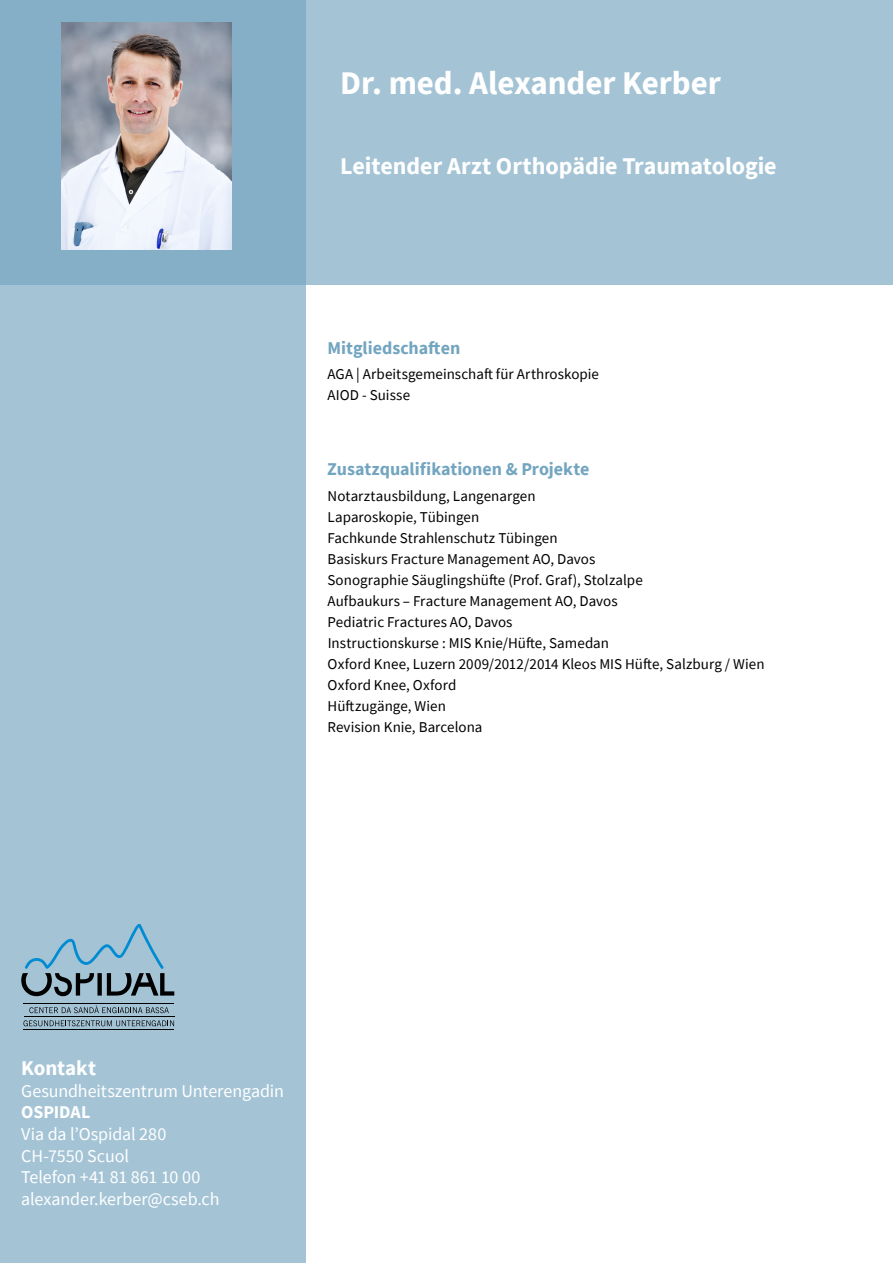
<style>
.page{position:relative;width:893px;height:1263px;background:#fff}
.page>*{position:absolute;margin:0;border:0;box-sizing:border-box;transform-origin:0 0}
.t1{font:700 33px "Source Sans Pro";letter-spacing:-.005em;color:#fff}
.t2{font:700 24px "Source Sans Pro";color:#fff}
.t3{font:700 21px "Source Sans Pro";letter-spacing:-.005em;color:#fff}
.t4{font:18px/21.6px "Source Sans Pro";letter-spacing:-.005em;color:#fff}
.t5{font:700 18px "Source Sans Pro";color:#73a5c0}
.t6{font:700 18px "Source Sans Pro";letter-spacing:-.005em;color:#fff}
.t7{font:15px/21px "Source Sans Pro";color:#000}
</style>
<div class="page">
<div style="left:0;top:0;width:893px;height:285px;background:#a4c4d6"></div>
<svg style="left:0;top:0;width:306px;height:1263px;fill:#a4c4d6"></svg>
<svg style="left:21px;top:924px;width:153px;height:72px"></svg>
<svg style="left:29px;top:1005px;width:140px;height:8px"></svg>
<svg style="left:23px;top:1020px;width:151px;height:6px"></svg>
<hr style="left:24px;top:1003px;width:150px;height:1px;background:#000">
<hr style="left:24px;top:1030px;width:150px;height:1px;background:#000">
<hr style="left:24px;top:1016px;width:150px;height:1px;background:#000">
<img style="left:62px;top:23px;width:170px;height:226px">
<h1 class="t1" style="left:340px;top:61px;width:382px">Dr. med. Alexander Kerber</h1>
<h2 class="t2" style="left:340px;top:150px;width:438px">Leitender Arzt Orthopädie Traumatologie</h2>
<p class="t5" style="left:328px;top:335px;width:134px">Mitgliedschaften</p>
<p class="t7" style="left:327px;top:364px;width:273px">AGA | Arbeitsgemeinschaft für Arthroskopie<br>AIOD - Suisse</p>
<p class="t5" style="left:327px;top:457px;width:264px">Zusatzqualifikationen &amp; Projekte</p>
<p class="t7" style="left:327px;top:485px;width:439px">Notarztausbildung, Langenargen<br>Laparoskopie, Tübingen<br>Fachkunde Strahlenschutz Tübingen<br>Basiskurs Fracture Management AO, Davos<br>Sonographie Säuglingshüfte (Prof. Graf), Stolzalpe<br>Aufbaukurs – Fracture Management AO, Davos<br>Pediatric Fractures AO, Davos<br>Instructionskurse : MIS Knie/Hüfte, Samedan<br>Oxford Knee, Luzern 2009/2012/2014 Kleos MIS Hüfte, Salzburg / Wien Oxford Knee, Oxford<br>Hüftzugänge, Wien<br>Revision Knie, Barcelona</p>
<h3 class="t3" style="left:21px;top:1054px;width:76px">Kontakt</h3>
<p class="t4" style="left:21px;top:1080px;width:264px">Gesundheitszentrum Unterengadin</p>
<p class="t6" style="left:21px;top:1100px;width:71px">OSPIDAL</p>
<p class="t4" style="left:21px;top:1123px;width:200px">Via da l’Ospidal 280<br>CH-7550 Scuol<br>Telefon +41 81 861 10 00 alexander.kerber@cseb.ch</p>
</div>
